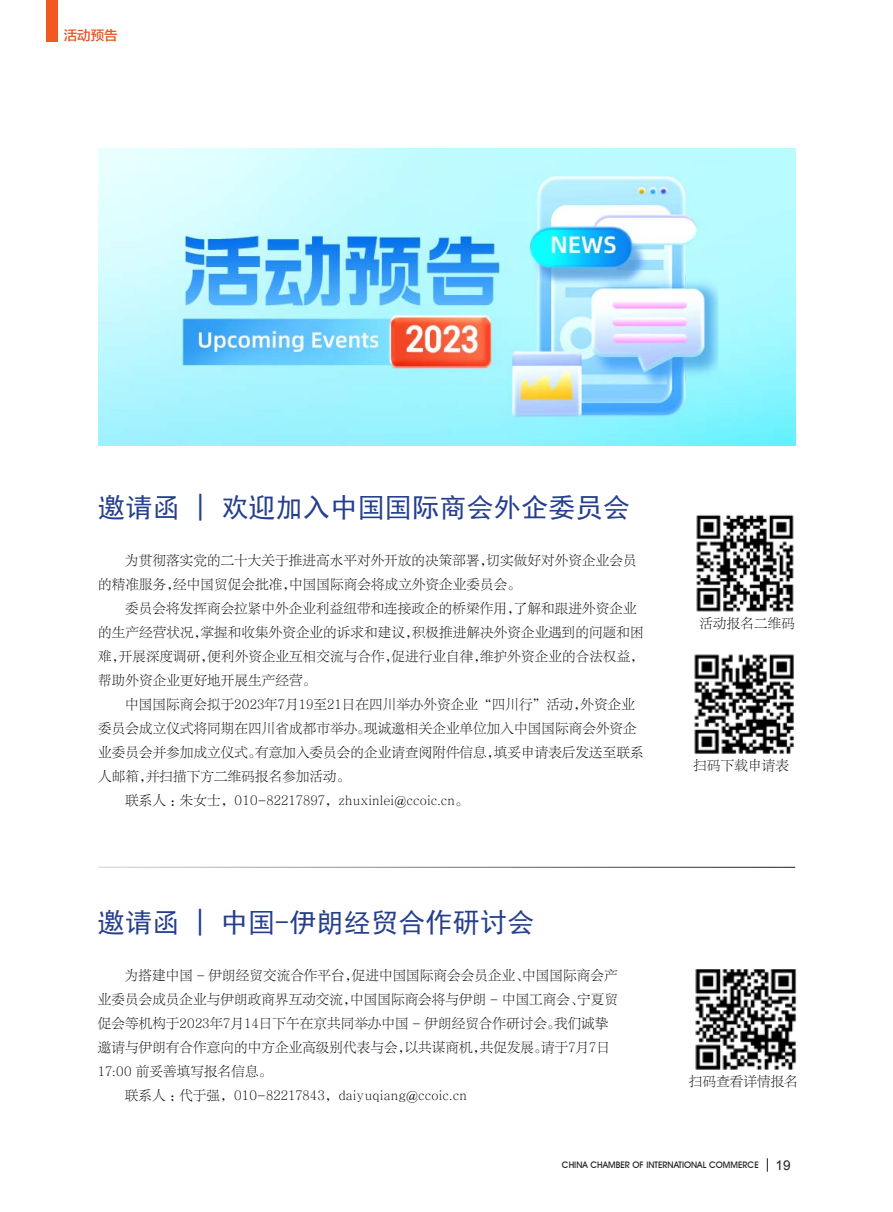
<style>
.page{position:relative;width:893px;height:1212px;background:#fff}
.page>*{position:absolute;margin:0;border:0;box-sizing:border-box;transform-origin:0 0}
.正文{font:27px "Sim Hei";letter-spacing:.01em;color:#253f8e}
.正文-2{font:13.5px/24px "FZLTSK GBK1 0";letter-spacing:.01em;color:#000}
.t1{font:13.5px "FZLTZHK GBK1 0";color:#e05928}
.t2{font:500 9px "Avant Garde IT Cby BT";color:#231f20}
.s1{font-family:"Arial";font-weight:400;font-size:13.5px}
</style>
<div class="page">
<svg style="left:767px;top:1158px;width:1px;height:14px"></svg>
<div style="left:47px;top:0;width:11px;height:41px;background:#f15921"></div>
<img style="left:98px;top:149px;width:697px;height:296px">
<hr style="left:98px;top:867px;width:697px;height:1px;background:#000">
<img style="left:696px;top:514px;width:98px;height:98px">
<img style="left:694px;top:654px;width:100px;height:100px">
<img style="left:696px;top:969px;width:100px;height:101px">
<p class="t1" style="left:64px;top:28px;width:55px">活动预告</p>
<p class="正文" style="left:98px;top:494px;width:533px">邀请函 | 欢迎加入中国国际商会外企委员会</p>
<p class="正文-2" style="left:98px;top:549px;width:540px;text-indent:27px">为贯彻落实党的二十大关于推进高水平对外开放的决策部署，切实做好对外资企业会员的精准服务，经中国贸促会批准，中国国际商会将成立外资企业委员会。</p>
<p class="正文-2" style="left:98px;top:597px;width:547px;text-indent:27px">委员会将发挥商会拉紧中外企业利益纽带和连接政企的桥梁作用，了解和跟进外资企业的生产经营状况，掌握和收集外资企业的诉求和建议，积极推进解决外资企业遇到的问题和困难，开展深度调研，便利外资企业互相交流与合作，促进行业自律，维护外资企业的合法权益，帮助外资企业更好地开展生产经营。</p>
<p class="正文-2" style="left:98px;top:693px;width:547px;text-indent:27px">中国国际商会拟于2023年7月19至21日在四川举办外资企业“四川行”活动，外资企业委员会成立仪式将同期在四川省成都市举办。现诚邀相关企业单位加入中国国际商会外资企业委员会并参加成立仪式。有意加入委员会的企业请查阅附件信息，填妥申请表后发送至联系人邮箱，并扫描下方二维码报名参加活动。</p>
<p class="正文-2" style="left:125px;top:789px;width:345px">联系人：朱女士，010-82217897，zhuxinlei@ccoic.cn。</p>
<p class="正文" style="left:98px;top:909px;width:438px">邀请函 | 中国-伊朗经贸合作研讨会</p>
<p class="正文-2" style="left:98px;top:964px;width:522px;text-indent:27px">为搭建中国 - 伊朗经贸交流合作平台，促进中国国际商会会员企业、中国国际商会产业委员会成员企业与伊朗政商界互动交流，中国国际商会将与伊朗 - 中国工商会、宁夏贸促会等机构于2023年7月14日下午在京共同举办中国 - 伊朗经贸合作研讨会。我们诚挚邀请与伊朗有合作意向的中方企业高级别代表与会，以共谋商机，共促发展。请于7月7日17:00 前妥善填写报名信息。</p>
<p class="正文-2" style="left:125px;top:1084px;width:343px">联系人：代于强，010-82217843，daiyuqiang@ccoic.cn</p>
<p class="正文-2" style="left:699px;top:612px;width:97px">活动报名二维码</p>
<p class="正文-2" style="left:694px;top:754px;width:97px">扫码下载申请表</p>
<p class="正文-2" style="left:689px;top:1070px;width:110px">扫码查看详情报名</p>
<p class="t2" style="left:562px;top:1159px;width:230px">CHINA CHAMBER OF INTERNATIONAL COMMERCE <span class="s1">19</span></p>
</div>
